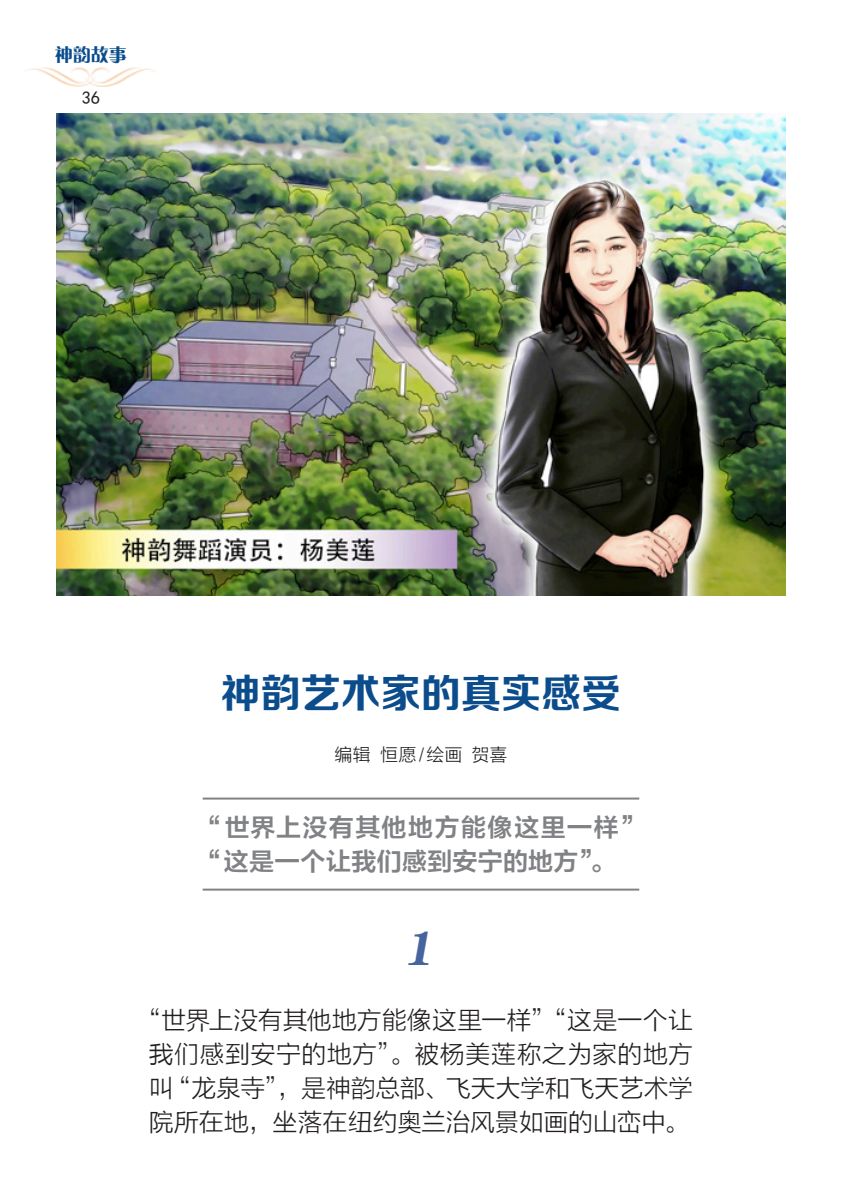
<style>
.page{position:relative;width:842px;height:1191px;background:#fff}
.page>*{position:absolute;margin:0;border:0;box-sizing:border-box;transform-origin:0 0}
.序号-方正粗宋{font:italic 48px "FZCSK GBK1 0";color:#46649d}
.题目-方正正粗黑{font:40px "FZZCHK GBK1 0";color:#0b4c8c}
.脚本-方正兰亭细黑{font:25px/34px "FZLTXHK";color:#231f20;text-align:center}
.导言-方正兰亭中粗黑{font:25px "FZLTZCHK GBK1 0";letter-spacing:.055em;color:#808285}
.导言-方正兰亭中粗黑-2{font:25px "FZLTZCHK GBK1 0";letter-spacing:.025em;color:#808285}
.脚本-方正兰亭细黑-2{font:18px "FZLTXHK";color:#231f20}
.t1{font:18px "FZCQK GBK1 0";color:#0b4c8c}
.t2{font:18px "Sim Hei";color:#231f20}
</style>
<div class="page">
<img style="left:25px;top:67px;width:131px;height:20px">
<hr style="left:203px;top:797px;width:436px;height:2px;background:#808285">
<hr style="left:203px;top:888px;width:436px;height:2px;background:#808285">
<img style="left:57px;top:113px;width:728px;height:482px">
<p class="t1" style="left:55px;top:45px;width:74px">神韵故事</p>
<p class="t2" style="left:82px;top:88px;width:19px">36</p>
<p class="题目-方正正粗黑" style="left:221px;top:671px;width:402px">神韵艺术家的真实感受</p>
<p class="脚本-方正兰亭细黑-2" style="left:334px;top:745px;width:174px">编辑 恒愿 /绘画 贺喜</p>
<p class="导言-方正兰亭中粗黑" style="left:199px;top:813px;width:446px">“世界上没有其他地方能像这里一样”</p>
<p class="导言-方正兰亭中粗黑-2" style="left:199px;top:847px;width:417px">“这是一个让我们感到安宁的地方”。</p>
<p class="序号-方正粗宋" style="left:404px;top:921px;width:39px">1</p>
<p class="脚本-方正兰亭细黑" style="left:136px;top:1003px;width:558px">“世界上没有其他地方能像这里一样”“这是一个让我们感到安宁的地方”。被杨美莲称之为家的地方叫“龙泉寺”，是神韵总部、飞天大学和飞天艺术学院所在地，坐落在纽约奥兰治风景如画的山峦中。</p>
</div>
